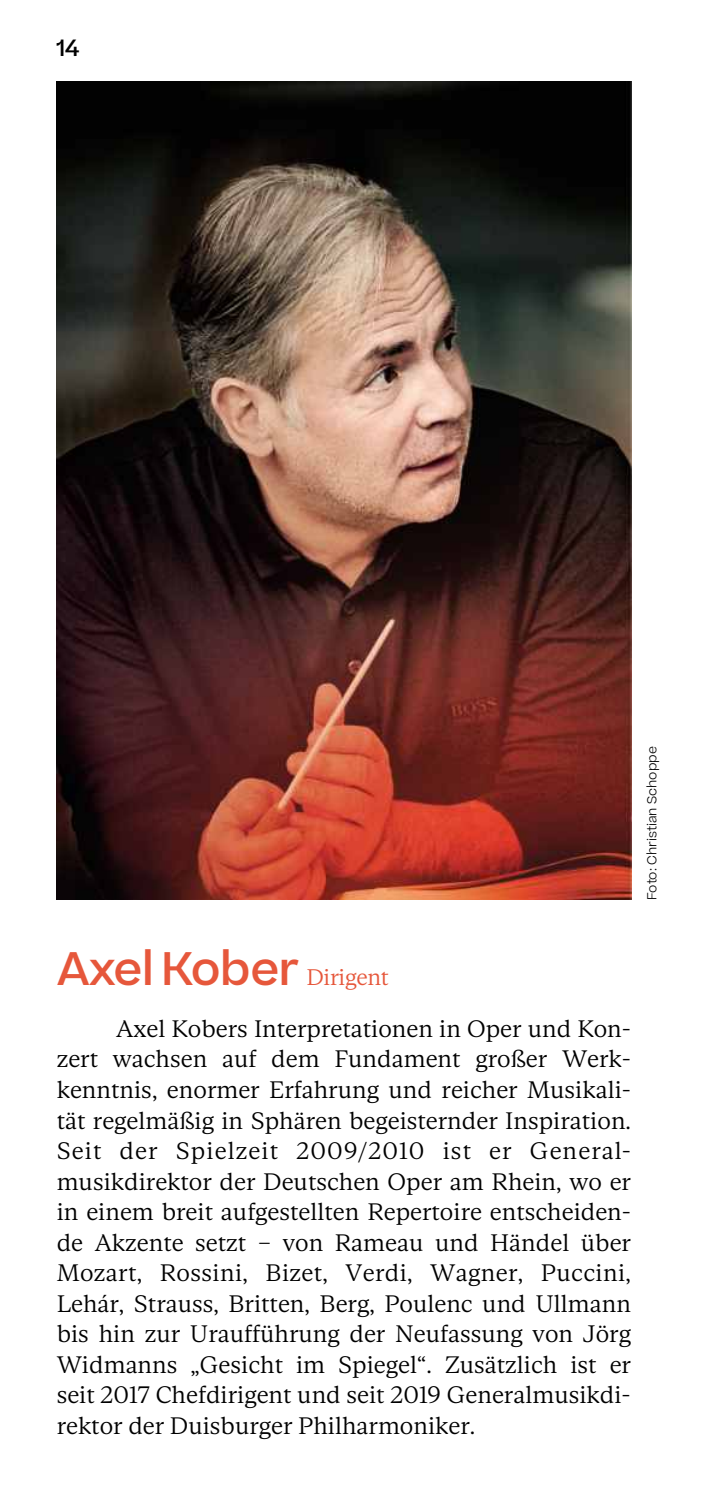
<style>
.page{position:relative;width:702px;height:1489px;background:#fff}
.page>*{position:absolute;margin:0;border:0;box-sizing:border-box;transform-origin:0 0}
.t1{font:700 45px "Beatrice";letter-spacing:-.015em;color:#e6573b}
.t2{font:23.75px/30.5px "Gestura";color:#000;text-align:justify}
.t3{font:700 22.5px "Beatrice";color:#000}
.t4{font:12.5px "Beatrice";color:#000}
.s1{font-family:"Gestura";font-weight:400;font-size:22.5px}
</style>
<div class="page">
<img style="left:57px;top:82px;width:574px;height:817px">
<p class="t3" style="left:56px;top:40px;width:24px">14</p>
<p class="t4" style="left:647px;top:900px;width:155px;rotate:-90deg">Foto: Christian Schoppe</p>
<h1 class="t1" style="left:57px;top:951px;width:333px">Axel Kober <span class="s1">Dirigent</span></h1>
<p class="t2" style="left:57px;top:1013px;width:576px;text-indent:60px">Axel Kobers Interpretationen in Oper und Kon&shy;zert wachsen auf dem Fundament großer Werk&shy;kenntnis, enormer Erfahrung und reicher Musikali&shy;tät regelmäßig in Sphären begeisternder Inspiration.<br>Seit der Spielzeit 2009/2010 ist er General&shy;musikdirektor der Deutschen Oper am Rhein, wo er in einem breit aufgestellten Repertoire entscheiden&shy;de Akzente setzt – von Rameau und Händel über Mozart, Rossini, Bizet, Verdi, Wagner, Puccini, Lehár, Strauss, Britten, Berg, Poulenc und Ullmann bis hin zur Uraufführung der Neufassung von Jörg Widmanns „Gesicht im Spiegel“. Zusätzlich ist er seit 2017 Chefdirigent und seit 2019 Generalmusikdi&shy;rektor der Duisburger Philharmoniker.</p>
</div>
